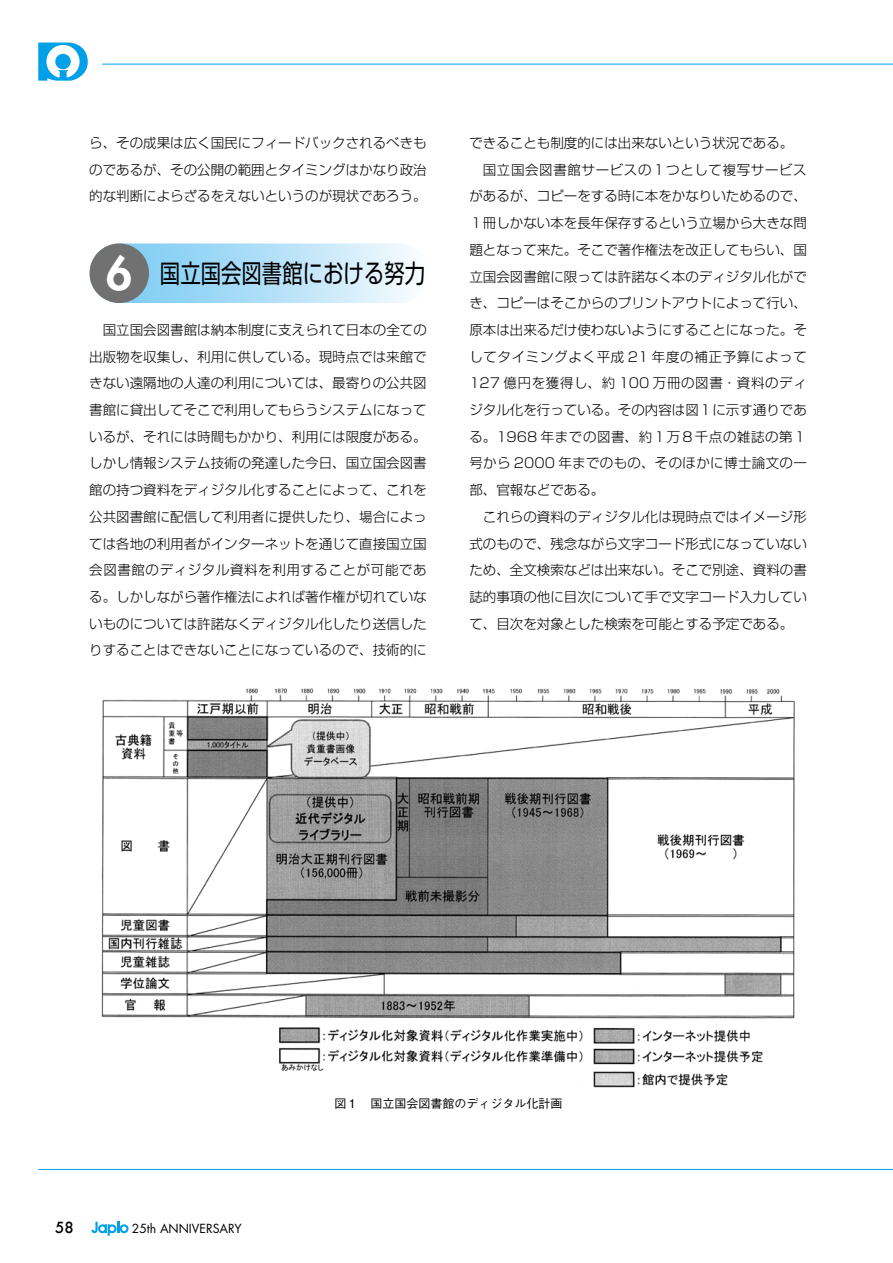
<style>
.page{position:relative;width:893px;height:1263px;background:#fff}
.page>*{position:absolute;margin:0;border:0;box-sizing:border-box;transform-origin:0 0}
.t1{font:25.5px "Shin Go Pro";color:#000;scale:.8 1}
.t2{font:500 15px "Futura";color:#000}
.t3{font:300 13.5px/26.7px "Shin Go Pro";color:#000;text-align:justify}
.t4{font:300 13.5px "Shin Go Pro";letter-spacing:.045em;color:#000}
.t5{font:300 13.5px "Shin Go Pro";letter-spacing:.04em;color:#000}
.t6{font:300 13.5px "Shin Go Pro";letter-spacing:.025em;color:#000}
.t7{font:300 13.5px "Shin Go Pro";letter-spacing:.05em;color:#000}
.t8{font:12.15px "Futura";color:#000}
.t9{font:500 12px "Gothic BBB Pro";color:#000}
.s1{font-family:"Futura";font-weight:800;font-size:45px;color:#fff}
</style>
<div class="page">
<hr style="left:102px;top:64px;width:791px;height:1px;background:#00a0e9">
<hr style="left:39px;top:1169px;width:854px;height:1px;background:#00a0e9">
<svg style="left:91px;top:1222px;width:38px;height:14px"></svg>
<svg style="left:38px;top:43px;width:50px;height:38px"></svg>
<svg style="left:90px;top:243px;width:320px;height:60px"></svg>
<div style="left:90px;top:243px;width:59px;height:60px;background:#727171;border-radius:50%"></div>
<img style="left:101px;top:688px;width:694px;height:400px">
<p class="t3" style="left:89px;top:128px;width:339px">ら、その成果は広く国民にフィードバックされるべきものであるが、その公開の範囲とタイミングはかなり政治的な判断によらざるをえないというのが現状であろう。</p>
<h1 class="t1" style="left:106px;top:252px;width:400px"><span class="s1">6</span> 国立国会図書館における努力</h1>
<p class="t3" style="left:89px;top:315px;width:339px;text-indent:14px">国立国会図書館は納本制度に支えられて日本の全ての出版物を収集し、利用に供している。現時点では来館できない遠隔地の人達の利用については、最寄りの公共図書館に貸出してそこで利用してもらうシステムになっているが、それには時間もかかり、利用には限度がある。しかし情報システム技術の発達した今日、国立国会図書館の持つ資料をディジタル化することによって、これを公共図書館に配信して利用者に提供したり、場合によっては各地の利用者がインターネットを通じて直接国立国会図書館のディジタル資料を利用することが可能である。しかしながら著作権法によれば著作権が切れていないものについては許諾なくディジタル化したり送信したりすることはできないことになっているので、技術的に</p>
<p class="t3" style="left:469px;top:128px;width:325px">できることも制度的には出来ないという状況である。</p>
<p class="t4" style="left:483px;top:158px;width:325px">国立国会図書館サービスの１つとして複写サービス</p>
<p class="t3" style="left:469px;top:181px;width:339px">があるが、コピーをする時に本をかなりいためるので、</p>
<p class="t3" style="left:469px;top:208px;width:339px">１冊しかない本を長年保存するという立場から大きな問</p>
<p class="t3" style="left:469px;top:235px;width:339px">題となって来た。そこで著作権法を改正してもらい、国</p>
<p class="t3" style="left:469px;top:261px;width:339px">立国会図書館に限っては許諾なく本のディジタル化がで</p>
<p class="t3" style="left:469px;top:288px;width:339px">き、コピーはそこからのプリントアウトによって行い、</p>
<p class="t3" style="left:469px;top:315px;width:339px">原本は出来るだけ使わないようにすることになった。そ</p>
<p class="t7" style="left:469px;top:345px;width:339px">してタイミングよく平成 21 年度の補正予算によって</p>
<p class="t4" style="left:469px;top:372px;width:339px">127 億円を獲得し、約 100 万冊の図書・資料のディ</p>
<p class="t3" style="left:469px;top:395px;width:339px">ジタル化を行っている。その内容は図１に示す通りであ</p>
<p class="t5" style="left:469px;top:426px;width:339px">る。1968 年までの図書、約１万８千点の雑誌の第１</p>
<p class="t6" style="left:469px;top:452px;width:339px">号から 2000 年までのもの、そのほかに博士論文の一</p>
<p class="t3" style="left:469px;top:475px;width:136px">部、官報などである。</p>
<p class="t3" style="left:483px;top:502px;width:325px">これらの資料のディジタル化は現時点ではイメージ形</p>
<p class="t3" style="left:469px;top:528px;width:339px">式のもので、残念ながら文字コード形式になっていない</p>
<p class="t3" style="left:469px;top:555px;width:339px">ため、全文検索などは出来ない。そこで別途、資料の書</p>
<p class="t3" style="left:469px;top:582px;width:339px">誌的事項の他に目次について手で文字コード入力してい</p>
<p class="t3" style="left:469px;top:609px;width:325px">て、目次を対象とした検索を可能とする予定である。</p>
<p class="t2" style="left:55px;top:1217px;width:20px">58</p>
<p class="t8" style="left:132px;top:1220px;width:111px">25th ANNIVERSARY</p>
<p class="t9" style="left:335px;top:1094px;width:230px">図１　国立国会図書館のディジタル化計画</p>
</div>
